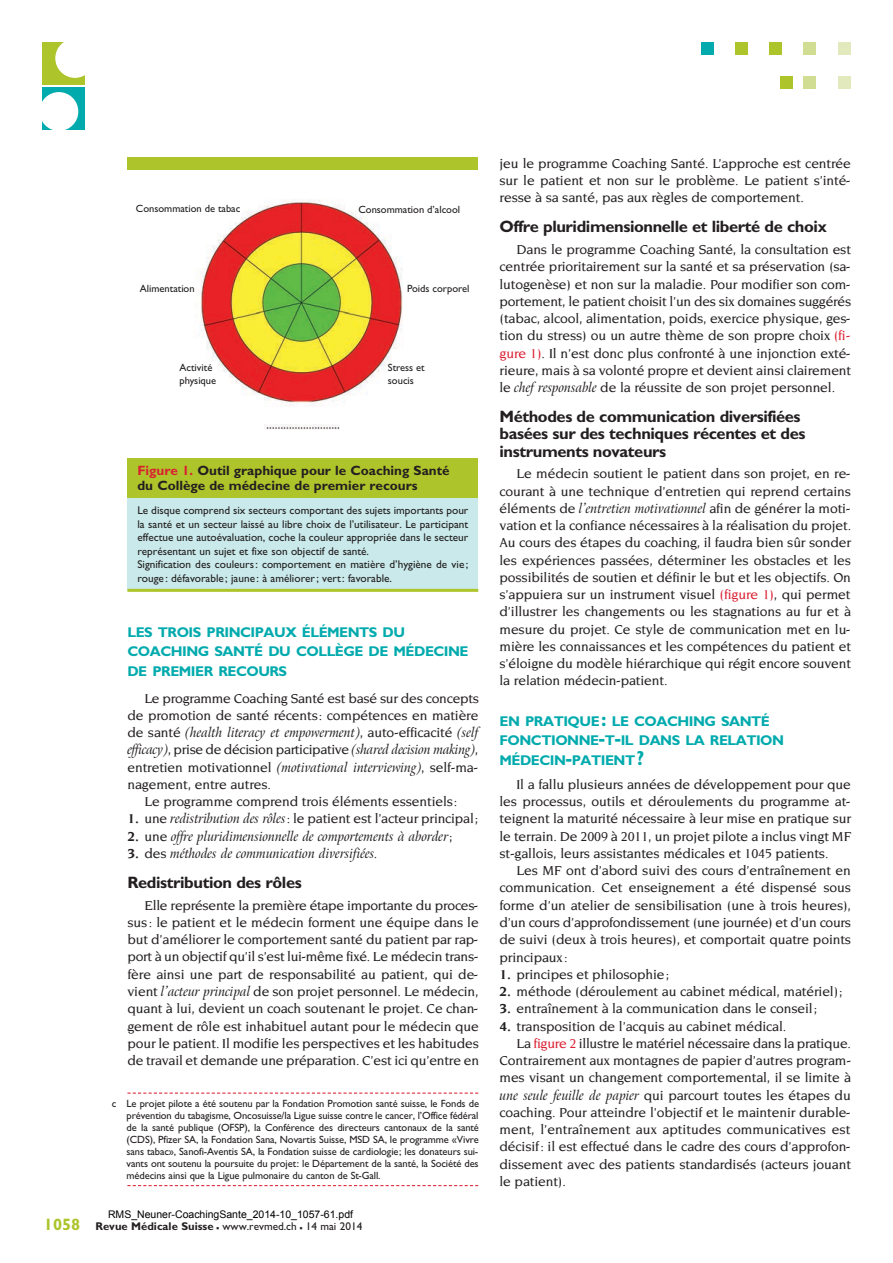
<style>
.page{position:relative;width:893px;height:1263px;background:#fff}
.page>*{position:absolute;margin:0;border:0;box-sizing:border-box;transform-origin:0 0}
.t1{font:700 16.5px/17.2px "Gill Sans";letter-spacing:-.025em;color:#231f20}
.t2{font:700 14.1px/19.5px "Gill Sans";letter-spacing:-.035em;color:#00aaad}
.t3{font:500 13.95px/17.2px "Novarese";letter-spacing:-.01em;color:#231f20;text-align:justify}
.t4{font:italic 13.95px/17.2px "Arrus BT";letter-spacing:-.01em;color:#231f20;scale:.95 1}
.t5{font:700 13.5px/15px "Gill Sans";color:#231f20}
.t6{font:11.25px/13.5px "Gill Sans";color:#231f20}
.t7{font:10.5px/12px "Gill Sans";color:#231f20}
.t8{font:10.5px "Arial";color:#000}
.s1{color:#db2032}
.s2{font-family:"Novarese";font-weight:500;font-style:normal}
.s3{font-family:"Arrus BT";font-weight:400;font-style:italic}
.s4{font-weight:700}
.s5{font-family:"Novarese";font-weight:700;font-style:normal}
.s6{font-weight:700;font-size:16.5px;color:#adc42b}
.s7{font-weight:700;font-size:16.5px}
.s8{font-size:20.25px}
</style>
<div class="page">
<div style="left:838px;top:42px;width:12px;height:13px;background:#e2e9bc"></div>
<div style="left:804px;top:42px;width:12px;height:13px;background:#d2dd94"></div>
<div style="left:769px;top:42px;width:13px;height:13px;background:#adc42b"></div>
<div style="left:735px;top:42px;width:13px;height:13px;background:#adc42b"></div>
<div style="left:701px;top:42px;width:13px;height:13px;background:#00aaad"></div>
<div style="left:838px;top:76px;width:12px;height:13px;background:#e2e9bc"></div>
<div style="left:804px;top:76px;width:12px;height:13px;background:#d2dd94"></div>
<div style="left:780px;top:76px;width:13px;height:13px;background:#adc42b"></div>
<div style="left:42px;top:42px;width:43px;height:43px;background:#adc42b"></div>
<div style="left:55px;top:39px;width:40px;height:39px;background:#fff;border-radius:50%"></div>
<div style="left:42px;top:87px;width:43px;height:43px;background:#00aaad"></div>
<div style="left:39px;top:92px;width:39px;height:39px;background:#fff;border-radius:50%"></div>
<svg style="left:127px;top:1092px;width:351px;height:1px"></svg>
<svg style="left:127px;top:1185px;width:351px;height:1px"></svg>
<img style="left:200px;top:199px;width:203px;height:231px">
<div style="left:127px;top:479px;width:351px;height:111px;background:#c9e9ea"></div>
<div style="left:127px;top:458px;width:351px;height:40px;background:#adc42b"></div>
<div style="left:127px;top:157px;width:351px;height:13px;background:#adc42b"></div>
<hr style="left:127px;top:589px;width:351px;height:3px;background:#adc42b">
<p class="t7" style="left:136px;top:203px;width:106px">Consommation de tabac</p>
<p class="t7" style="left:358px;top:203px;width:103px">Consommation d’alcool</p>
<p class="t7" style="left:140px;top:283px;width:56px">Alimentation</p>
<p class="t7" style="left:407px;top:283px;width:64px">Poids corporel</p>
<p class="t7" style="left:180px;top:361px;width:38px;line-height:12.6px">Activité physique</p>
<p class="t7" style="left:388px;top:361px;width:38px;line-height:12.6px">Stress et soucis</p>
<p class="t5" style="left:137px;top:463px;width:314px"><span class="s1">Figure 1.</span> Outil graphique pour le Coaching Santé du Collège de médecine de premier recours</p>
<p class="t6" style="left:137px;top:504px;width:332px">Le disque comprend six secteurs comportant des sujets importants pour la santé et un secteur laissé au libre choix de l’utilisateur. Le participant effectue une autoévaluation, coche la couleur appropriée dans le secteur représentant un sujet et fixe son objectif de santé.<br>Signification des couleurs: comportement en matière d’hygiène de vie ; rouge : défavorable ; jaune : à améliorer; vert: favorable.</p>
<p class="t2" style="left:127px;top:622px;width:343px">LES TROIS PRINCIPAUX ÉLÉMENTS DU<br>COACHING SANTÉ DU COLLÈGE DE MÉDECINE<br>DE PREMIER RECOURS</p>
<p class="t3" style="left:127px;top:689px;width:353px;text-align:right">Le programme Coaching Santé est basé sur des concepts de promotion de santé récents: compétences en matière</p>
<p class="t4" style="left:127px;top:724px;width:371px"><span class="s2">de santé</span> (health literacy et empowerment)<span class="s2">, auto-efficacité</span> (self efficacy)<span class="s2">, prise de décision participative</span> (shared decision making)<span class="s2">,</span></p>
<p class="t3" style="left:127px;top:758px;width:352px">entretien motivationnel <span class="s3">(motivational interviewing)</span>, self-ma&shy;nagement, entre autres.</p>
<p class="t3" style="left:144px;top:793px;width:314px">Le programme comprend trois éléments essentiels:</p>
<p class="t3" style="left:127px;top:810px;width:352px"><span class="s4">1.</span> une <span class="s3">redistribution des rôles</span>: le patient est l’acteur principal;</p>
<p class="t4" style="left:127px;top:827px;width:344px"><span class="s5">2.</span> <span class="s2">une</span> offre pluridimensionnelle de comportements à aborder<span class="s2">;</span></p>
<p class="t4" style="left:127px;top:845px;width:264px"><span class="s5">3.</span> <span class="s2">des</span> méthodes de communication diversifiées<span class="s2">.</span></p>
<p class="t1" style="left:127px;top:874px;width:176px">Redistribution des rôles</p>
<p class="t3" style="left:127px;top:896px;width:353px;text-indent:17px">Elle représente la première étape importante du proces&shy;sus: le patient et le médecin forment une équipe dans le but d’améliorer le comportement santé du patient par rap&shy;port à un objectif qu’il s’est lui-même fixé. Le médecin trans&shy;fère ainsi une part de responsabilité au patient, qui de&shy;vient <span class="s3">l’acteur principal</span> de son projet personnel. Le médecin, quant à lui, devient un coach soutenant le projet. Ce chan&shy;gement de rôle est inhabituel autant pour le médecin que pour le patient. Il modifie les perspectives et les habitudes de travail et demande une préparation. C’est ici qu’entre en</p>
<p class="t7" style="left:127px;top:1097px;width:354px;text-align:justify;text-indent:-15px">c Le projet pilote a été soutenu par la Fondation Promotion santé suisse, le Fonds de prévention du tabagisme, Oncosuisse/la Ligue suisse contre le cancer, l’Office fédéral de la santé publique (OFSP), la Conférence des directeurs cantonaux de la santé (CDS), Pfizer SA, la Fondation Sana, Novartis Suisse, MSD SA, le programme «Vivre sans tabac», Sanofi-Aventis SA, la Fondation suisse de cardiologie; les donateurs sui&shy;vants ont soutenu la poursuite du projet: le Département de la santé, la Société des médecins ainsi que la Ligue pulmonaire du canton de St-Gall.</p>
<p class="t8" style="left:108px;top:1209px;width:247px">RMS_Neuner-CoachingSante_2014-10_1057-61.pdf</p>
<p class="t6" style="left:44px;top:1219px;width:320px"><span class="s6">1058</span> <span class="s4">Revue Médicale Suisse</span> <span class="s7">–</span> www.revmed.ch <span class="s7">–</span> 14 mai 2014</p>
<p class="t3" style="left:499px;top:155px;width:353px">jeu le programme Coaching Santé. L’approche est centrée sur le patient et non sur le problème. Le patient s’inté&shy;resse à sa santé, pas aux règles de comportement.</p>
<p class="t1" style="left:499px;top:218px;width:329px">Offre pluridimensionnelle et liberté de choix</p>
<p class="t3" style="left:499px;top:241px;width:353px;text-indent:17px">Dans le programme Coaching Santé, la consultation est centrée prioritairement sur la santé et sa préservation (sa&shy;lutogenèse) et non sur la maladie. Pour modifier son com&shy;portement, le patient choisit l’un des six domaines suggérés (tabac, alcool, alimentation, poids, exercice physique, ges&shy;tion du stress) ou un autre thème de son propre choix <span class="s1">(fi&shy;gure 1)</span>. Il n’est donc plus confronté à une injonction exté&shy;rieure, mais à sa volonté propre et devient ainsi clairement le <span class="s3">chef responsable</span> de la réussite de son projet personnel.</p>
<p class="t1" style="left:499px;top:408px;width:307px">Méthodes de communication diversifiées basées sur des techniques récentes et des instruments novateurs</p>
<p class="t3" style="left:499px;top:465px;width:353px;text-indent:17px">Le médecin soutient le patient dans son projet, en re&shy;courant à une technique d’entretien qui reprend certains éléments de <span class="s3">l’entretien motivationnel</span> afin de générer la moti&shy;vation et la confiance nécessaires à la réalisation du projet.<br>Au cours des étapes du coaching, il faudra bien sûr sonder les expériences passées, déterminer les obstacles et les possibilités de soutien et définir le but et les objectifs. On s’appuiera sur un instrument visuel <span class="s1">(figure 1)</span>, qui permet d’illustrer les changements ou les stagnations au fur et à mesure du projet. Ce style de communication met en lu&shy;mière les connaissances et les compétences du patient et s’éloigne du modèle hiérarchique qui régit encore souvent la relation médecin-patient.</p>
<p class="t2" style="left:499px;top:711px;width:286px">EN PRATIQUE<span class="s8">:</span> LE COACHING SANTÉ<br>FONCTIONNE<span class="s8">-</span>T<span class="s8">-</span>IL DANS LA RELATION<br>MÉDECIN<span class="s8">-</span>PATIENT<span class="s8">?</span></p>
<p class="t3" style="left:499px;top:776px;width:353px;text-indent:17px">Il a fallu plusieurs années de développement pour que les processus, outils et déroulements du programme at&shy;teignent la maturité nécessaire à leur mise en pratique sur le terrain. De 2009 à 2011, un projet pilote a inclus vingt MF st-gallois, leurs assistantes médicales et 1045 patients.</p>
<p class="t3" style="left:499px;top:862px;width:353px;text-indent:17px">Les MF ont d’abord suivi des cours d’entraînement en communication. Cet enseignement a été dispensé sous forme d’un atelier de sensibilisation (une à trois heures), d’un cours d’approfondissement (une journée) et d’un cours de suivi (deux à trois heures), et comportait quatre points principaux:</p>
<p class="t3" style="left:499px;top:965px;width:171px"><span class="s4">1.</span> principes et philosophie;</p>
<p class="t3" style="left:499px;top:983px;width:345px"><span class="s4">2.</span> méthode (déroulement au cabinet médical, matériel);</p>
<p class="t3" style="left:499px;top:1000px;width:319px"><span class="s4">3.</span> entraînement à la communication dans le conseil;</p>
<p class="t3" style="left:499px;top:1017px;width:288px"><span class="s4">4.</span> transposition de l’acquis au cabinet médical.</p>
<p class="t3" style="left:516px;top:1034px;width:336px">La <span class="s1">figure 2</span> illustre le matériel nécessaire dans la pratique.</p>
<p class="t3" style="left:499px;top:1052px;width:353px">Contrairement aux montagnes de papier d’autres program-</p>
<p class="t3" style="left:499px;top:1069px;width:353px">mes visant un changement comportemental, il se limite à</p>
<p class="t3" style="left:499px;top:1086px;width:353px"><span class="s3">une seule feuille de papier</span> qui parcourt toutes les étapes du</p>
<p class="t3" style="left:499px;top:1103px;width:352px">coaching. Pour atteindre l’objectif et le maintenir durable-</p>
<p class="t3" style="left:499px;top:1121px;width:352px">ment, l’entraînement aux aptitudes communicatives est</p>
<p class="t3" style="left:499px;top:1138px;width:352px">décisif: il est effectué dans le cadre des cours d’approfon-</p>
<p class="t3" style="left:499px;top:1155px;width:353px">dissement avec des patients standardisés (acteurs jouant</p>
<p class="t3" style="left:499px;top:1172px;width:68px">le patient).</p>
</div>
